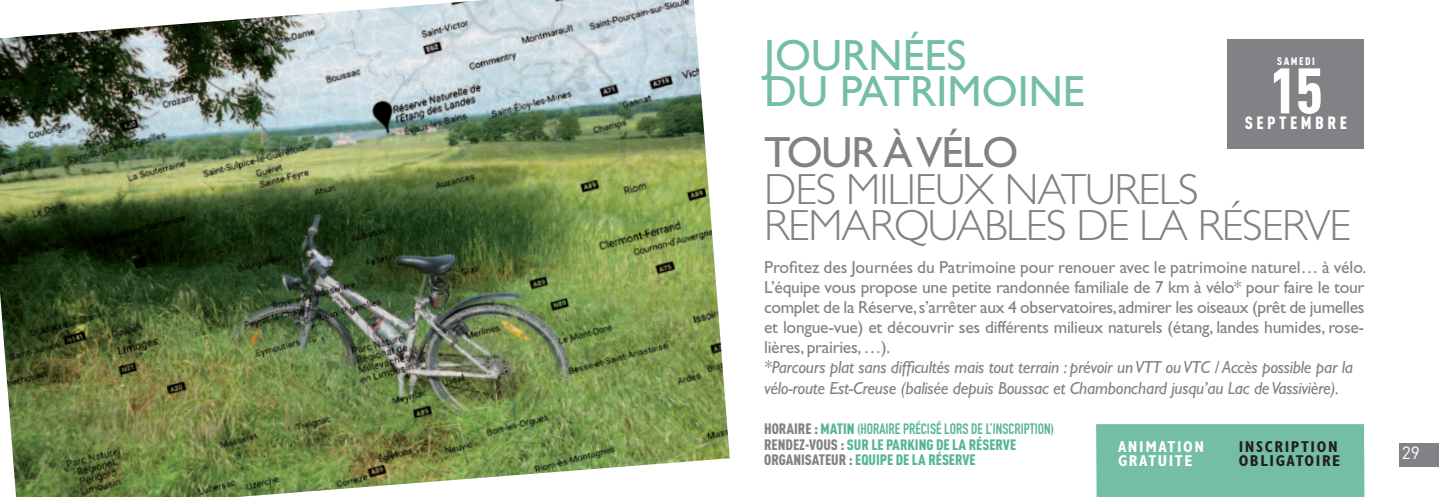
<style>
.page{position:relative;width:1439px;height:497px;background:#fff}
.page>*{position:absolute;margin:0;border:0;box-sizing:border-box;transform-origin:0 0}
.t1{font:900 63.18px "DIN Cond";color:#fff}
.t2{font:300 43.75px/36.8px "Gill Sans Std";letter-spacing:-.025em;color:#808285}
.t3{font:43.75px/36.8px "Gill Sans Std";color:#74bda7}
.t4{font:43.75px "Gill Sans Std";letter-spacing:-.025em;color:#808285}
.t5{font:17.5px/20.1px "Gill Sans Std";letter-spacing:-.015em;color:#808285;text-align:justify}
.t6{font:italic 17.5px/20.1px "Gill Sans Std";letter-spacing:-.015em;color:#808285}
.t7{font:900 17.5px "DIN Cond";letter-spacing:.2em;color:#fff}
.t8{font:17.5px "DIN";color:#fff}
.t9{font:700 condensed 15.75px/14px "Gill Sans Std";letter-spacing:.1em;color:#231f20}
.t10{font:700 condensed 15.75px/14px "Gill Sans Std";letter-spacing:.1em;color:#fff}
.t11{font:900 14.88px/15.8px "DIN Cond";color:#57b497}
.t12{font:14.88px "DIN Engschrift";color:#57b497}
.t13{font:900 10.85px "DIN Cond";letter-spacing:.14em;color:#fff}
.s1{font-family:"DIN Cond";font-weight:900;color:#808285}
.s2{font-family:"DIN Cond";font-weight:900}
.s3{color:#808285}
</style>
<div class="page">
<div style="left:1399px;top:442px;width:40px;height:24px;background:#808285"></div>
<div style="left:1227px;top:40px;width:137px;height:109px;background:#808285"></div>
<div style="left:1096px;top:424px;width:268px;height:72px;background:#74bda7"></div>
<img style="left:0;top:0;width:730px;height:496px">
<h2 class="t3" style="left:764px;top:41px;width:322px">journées<br>du PatriMoine</h2>
<p class="t13" style="left:1277px;top:55px;width:39px">SAMEDI</p>
<h1 class="t1" style="left:1269px;top:53px;width:55px">15</h1>
<p class="t7" style="left:1244px;top:112px;width:104px">SEPTEMBRE</p>
<h2 class="t4" style="left:764px;top:135px;width:256px">touràvéLo</h2>
<h2 class="t2" style="left:764px;top:174px;width:588px">DES MILIEUX NATURELS<br>REMARQUABLES DE LA RÉSERVE</h2>
<p class="t5" style="left:764px;top:258px;width:603px">Profitez des journées du Patrimoine pour renouer avec le patrimoine naturel… à vélo.<br>L’équipe vous propose une petite randonnée familiale de 7 km à vélo* pour faire le tour complet de la réserve,s’arrêter aux 4 observatoires,admirer les oiseaux (prêt de jumelles et longue-vue) et découvrir ses différents milieux naturels (étang, landes humides, rose&shy;lières, prairies, …).</p>
<p class="t6" style="left:764px;top:358px;width:590px">*Parcours plat sans difficultés mais tout terrain : prévoir unVTT ouVTC / Accès possible par la vélo-route Est-Creuse (balisée depuis Boussac et Chambonchard jusqu’au Lac deVassivière).</p>
<p class="t12" style="left:764px;top:422px;width:291px"><span class="s1">HORAIRE :</span> <span class="s2">MATIN</span> (HORAIRE PRÉCISÉ LORS DE L’INSCRIPTION)</p>
<p class="t11" style="left:764px;top:435px;width:253px"><span class="s3">RENDEZ-VOUS :</span> SUR LE PARKING DE LA RÉSERVE<br><span class="s3">ORGANISATEUR :</span> EQUIPE DE LA RÉSERVE</p>
<p class="t10" style="left:1118px;top:440px;width:88px">ANIMATION<br>GRATUITE</p>
<p class="t9" style="left:1238px;top:440px;width:103px">INSCRIPTION<br>OBLIGATOIRE</p>
<p class="t8" style="left:1401px;top:442px;width:20px">29</p>
</div>
